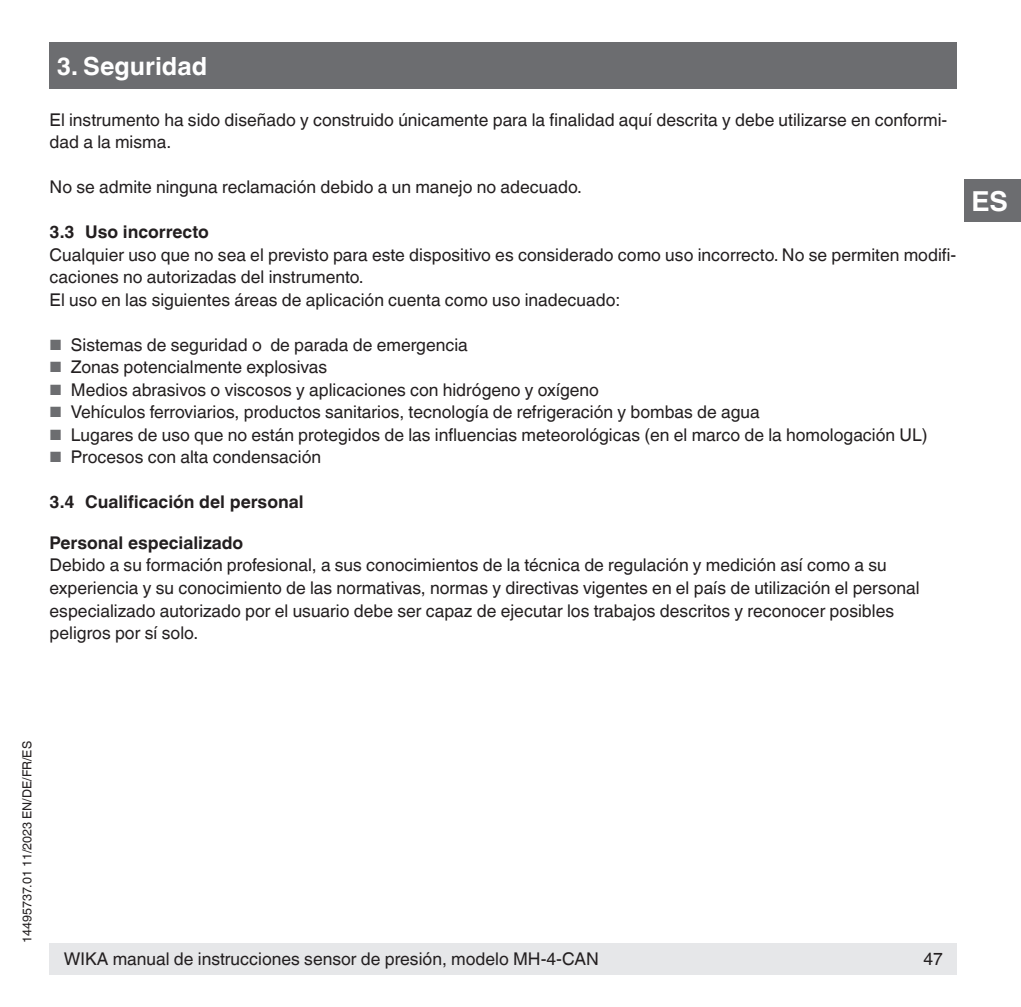
<style>
.page{position:relative;width:1021px;height:1007px;background:#fff}
.page>*{position:absolute;margin:0;border:0;box-sizing:border-box;transform-origin:0 0}
.t1{font:700 27.5px "Helvetica World";color:#fff}
.t2{font:700 25px "Helvetica World";color:#fff}
.t3{font:17.5px/22.5px "Helvetica World";color:#231f20}
.t4{font:700 17.5px "Helvetica World";color:#231f20}
.t5{font:12.5px "Helvetica World";color:#231f20}
.s1{font-size:14.75px;color:#6c6d70}
</style>
<div class="page">
<div style="left:50px;top:943px;width:907px;height:31px;background:#e6e7e9"></div>
<div style="left:50px;top:43px;width:907px;height:46px;background:#6c6d70"></div>
<div style="left:964px;top:179px;width:56px;height:43px;background:#6c6d70"></div>
<h2 class="t2" style="left:57px;top:51px;width:152px">3. Seguridad</h2>
<p class="t3" style="left:50px;top:108px;width:899px">El instrumento ha sido diseñado y construido únicamente para la finalidad aquí descrita y debe utilizarse en conformi&shy;dad a la misma.</p>
<p class="t3" style="left:50px;top:176px;width:534px">No se admite ninguna reclamación debido a un manejo no adecuado.</p>
<p class="t4" style="left:50px;top:222px;width:161px">3.3 Uso incorrecto</p>
<p class="t3" style="left:50px;top:243px;width:908px">Cualquier uso que no sea el previsto para este dispositivo es considerado como uso incorrecto. No se permiten modifi&shy;caciones no autorizadas del instrumento.<br>El uso en las siguientes áreas de aplicación cuenta como uso inadecuado:</p>
<p class="t3" style="left:50px;top:333px;width:420px"><span class="s1">■</span> Sistemas de seguridad o de parada de emergencia</p>
<p class="t3" style="left:50px;top:356px;width:279px"><span class="s1">■</span> Zonas potencialmente explosivas</p>
<p class="t3" style="left:50px;top:378px;width:551px"><span class="s1">■</span> Medios abrasivos o viscosos y aplicaciones con hidrógeno y oxígeno</p>
<p class="t3" style="left:50px;top:401px;width:711px"><span class="s1">■</span> Vehículos ferroviarios, productos sanitarios, tecnología de refrigeración y bombas de agua</p>
<p class="t3" style="left:50px;top:423px;width:879px"><span class="s1">■</span> Lugares de uso que no están protegidos de las influencias meteorológicas (en el marco de la homologación UL)</p>
<p class="t3" style="left:50px;top:446px;width:273px"><span class="s1">■</span> Procesos con alta condensación</p>
<p class="t4" style="left:50px;top:492px;width:255px">3.4 Cualificación del personal</p>
<p class="t4" style="left:50px;top:532px;width:195px">Personal especializado</p>
<p class="t3" style="left:50px;top:554px;width:871px">Debido a su formación profesional, a sus conocimientos de la técnica de regulación y medición así como a su experiencia y su conocimiento de las normativas, normas y directivas vigentes en el país de utilización el personal especializado autorizado por el usuario debe ser capaz de ejecutar los trabajos descritos y reconocer posibles peligros por sí solo.</p>
<h1 class="t1" style="left:971px;top:185px;width:38px">ES</h1>
<p class="t5" style="left:20px;top:943px;width:203px;rotate:-90deg">14495737.01 11/2023 EN/DE/FR/ES</p>
<p class="t3" style="left:64px;top:947px;width:536px">WIKA manual de instrucciones sensor de presión, modelo MH-4-CAN</p>
<p class="t3" style="left:923px;top:947px;width:21px">47</p>
</div>
